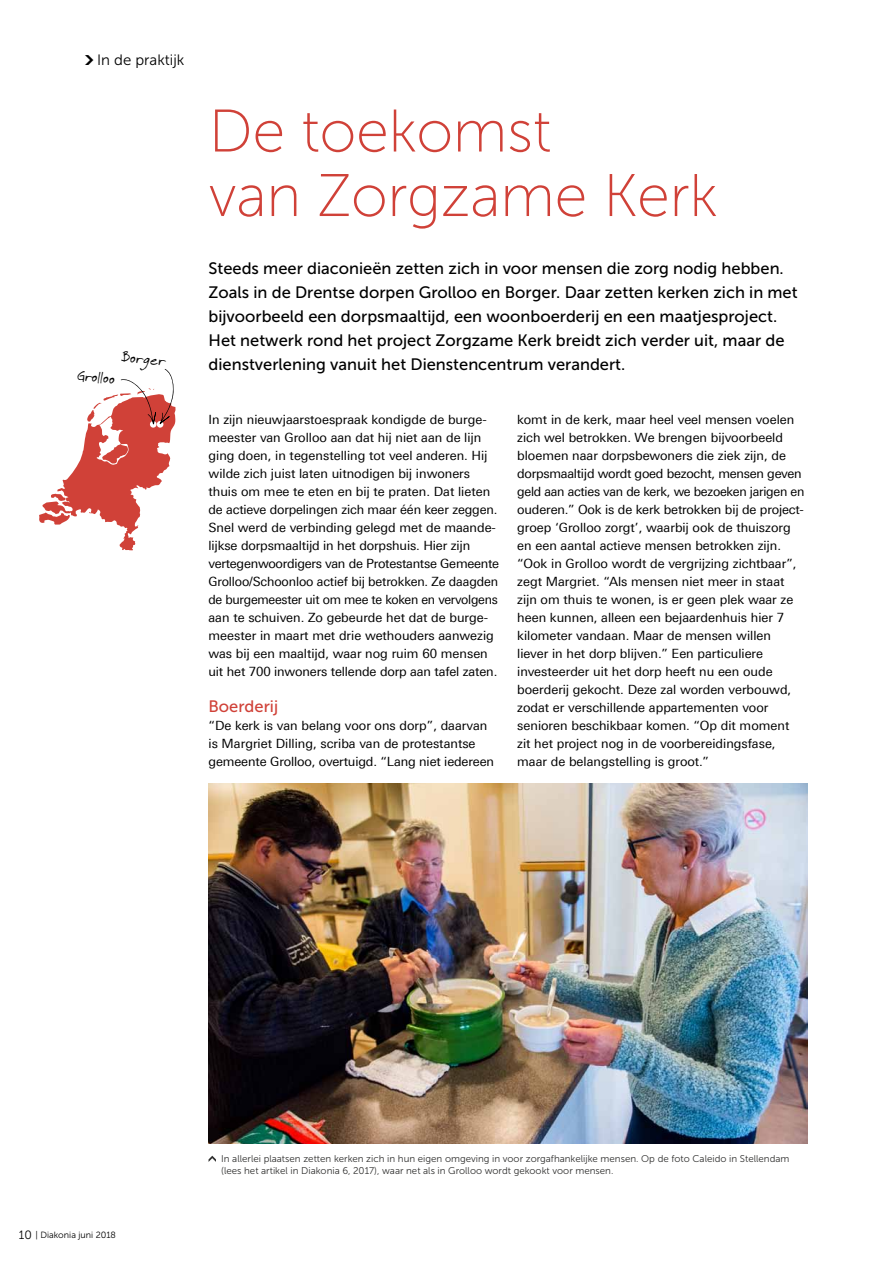
<style>
.page{position:relative;width:893px;height:1263px;background:#fff}
.page>*{position:absolute;margin:0;border:0;box-sizing:border-box;transform-origin:0 0}
.t1{font:60px/64.5px "Museo Sans 100";letter-spacing:-.005em;color:#d04138}
.t2{font:16.5px/24px "Museo Sans 500";color:#000}
.t3{font:16.5px "Museo Sans 500";color:#d04138}
.t4{font:16.35px "Faraco Hand";color:#000}
.t5{font:15px "Museo Sans 300";color:#000}
.t6{font:12.75px/18px "Linotype Univers 430";color:#000}
.t7{font:9.75px/11.7px "Museo Sans 300";color:#30302f}
.t8{font:9px "Museo Sans 300";color:#000}
.s1{font-family:"Arrowstfb";font-size:12px}
.s2{font-size:12px}
</style>
<div class="page">
<img style="left:209px;top:784px;width:599px;height:360px">
<svg style="left:209px;top:1156px;width:7px;height:6px"></svg>
<svg style="left:39px;top:369px;width:137px;height:181px"></svg>
<p class="t5" style="left:85px;top:51px;width:101px"><span class="s1">m</span> In de praktijk</p>
<p class="t4" style="left:122px;top:347px;width:46px;rotate:5deg">Borger</p>
<p class="t4" style="left:78px;top:366px;width:40px;rotate:5deg">Grolloo</p>
<h1 class="t1" style="left:209px;top:99px;width:511px">De toekomst<br>van Zorgzame Kerk</h1>
<p class="t2" style="left:209px;top:256px;width:591px">Steeds meer diaconieën zetten zich in voor mensen die zorg nodig hebben.<br>Zoals in de Drentse dorpen Grolloo en Borger. Daar zetten kerken zich in met bijvoorbeeld een dorpsmaaltijd, een woonboerderij en een maatjesproject.<br>Het netwerk rond het project Zorgzame Kerk breidt zich verder uit, maar de dienstverlening vanuit het Dienstencentrum verandert.</p>
<p class="t6" style="left:209px;top:410px;width:292px">In zijn nieuwjaarstoespraak kondigde de burge&shy;meester van Grolloo aan dat hij niet aan de lijn ging doen, in tegenstelling tot veel anderen. Hij wilde zich juist laten uitnodigen bij inwoners thuis om mee te eten en bij te praten. Dat lieten de actieve dorpelingen zich maar één keer zeggen.<br>Snel werd de verbinding gelegd met de maande&shy;lijkse dorpsmaaltijd in het dorpshuis. Hier zijn vertegenwoordigers van de Protestantse Gemeente Grolloo/Schoonloo actief bij betrokken. Ze daagden de burgemeester uit om mee te koken en vervolgens aan te schuiven. Zo gebeurde het dat de burge&shy;meester in maart met drie wethouders aanwezig was bij een maaltijd, waar nog ruim 60 mensen uit het 700 inwoners tellende dorp aan tafel zaten.</p>
<p class="t3" style="left:209px;top:697px;width:71px">Boerderij</p>
<p class="t6" style="left:209px;top:716px;width:287px">“De kerk is van belang voor ons dorp”, daarvan is Margriet Dilling, scriba van de protestantse gemeente Grolloo, overtuigd. “Lang niet iedereen</p>
<p class="t6" style="left:517px;top:410px;width:289px">komt in de kerk, maar heel veel mensen voelen zich wel betrokken. We brengen bijvoorbeeld bloemen naar dorpsbewoners die ziek zijn, de dorpsmaaltijd wordt goed bezocht, mensen geven geld aan acties van de kerk, we bezoeken jarigen en ouderen.” Ook is de kerk betrokken bij de project&shy;groep ‘Grolloo zorgt’, waarbij ook de thuiszorg en een aantal actieve mensen betrokken zijn. “Ook in Grolloo wordt de vergrijzing zichtbaar”, zegt Margriet. “Als mensen niet meer in staat zijn om thuis te wonen, is er geen plek waar ze heen kunnen, alleen een bejaardenhuis hier 7 kilometer vandaan. Maar de mensen willen liever in het dorp blijven.” Een particuliere investeerder uit het dorp heeft nu een oude boerderij gekocht. Deze zal worden verbouwd, zodat er verschillende appartementen voor senioren beschikbaar komen. “Op dit moment zit het project nog in de voorbereidingsfase, maar de belangstelling is groot.”</p>
<p class="t8" style="left:19px;top:1230px;width:99px"><span class="s2">10</span> | Diakonia juni 2018</p>
<p class="t7" style="left:221px;top:1153px;width:570px">In allerlei plaatsen zetten kerken zich in hun eigen omgeving in voor zorgafhankelijke mensen. Op de foto Caleido in Stellendam (lees het artikel in Diakonia 6, 2017), waar net als in Grolloo wordt gekookt voor mensen.</p>
</div>
